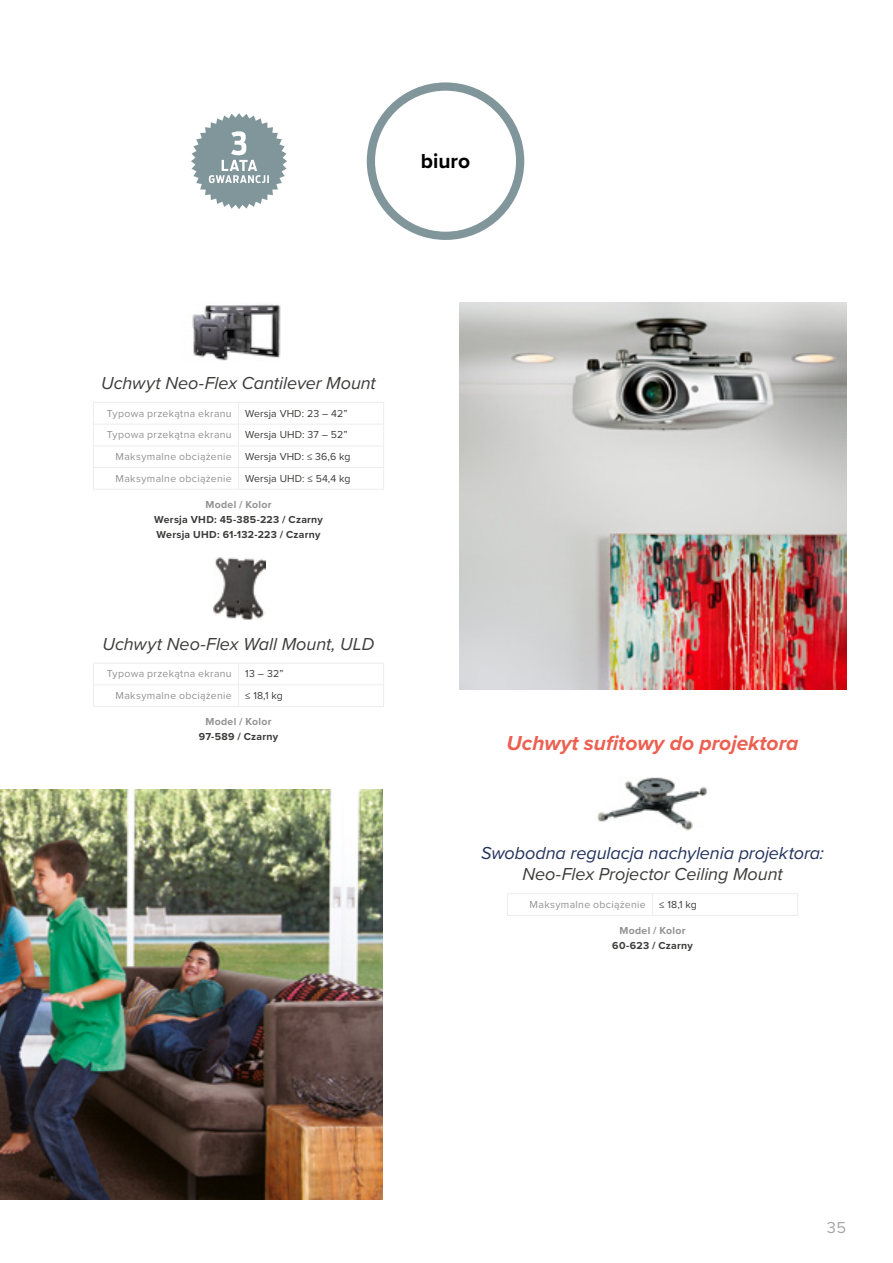
<style>
.page{position:relative;width:893px;height:1263px;background:#fff}
.page>*{position:absolute;margin:0;border:0;box-sizing:border-box;transform-origin:0 0}
.t1{font:italic 700 21px "Proxima Nova";color:#ec6052}
.t2{font:700 21px "Proxima Nova";color:#000}
.t3{font:italic 18px "Proxima Nova";letter-spacing:-.005em;color:#3c3c3b}
.t4{font:italic 18px "Proxima Nova";letter-spacing:-.005em;color:#22325c}
.t5{font:16.5px "Proxima Nova";color:#a8a8a7}
.t6{font:10.5px "Proxima Nova";letter-spacing:.03em;color:#929292}
.t7{font:10.5px "Proxima Nova";letter-spacing:.01em;color:#3c3c3b}
.t8{font:700 10.5px/15px "Proxima Nova";letter-spacing:.025em;color:#3c3c3b}
.t9{font:700 10.5px "Proxima Nova";letter-spacing:.025em;color:#929292}
</style>
<div class="page">
<img style="left:0;top:790px;width:382px;height:410px">
<img style="left:459px;top:303px;width:387px;height:386px">
<div style="left:367px;top:82px;width:157px;height:158px;border:8px solid #81969b;border-radius:50%"></div>
<hr style="left:93px;top:489px;width:145px;height:1px;background:#ededed">
<hr style="left:238px;top:489px;width:146px;height:1px;background:#ededed">
<hr style="left:93px;top:706px;width:145px;height:1px;background:#ededed">
<hr style="left:238px;top:706px;width:146px;height:1px;background:#ededed">
<svg style="left:93px;top:403px;width:1px;height:86px"></svg>
<svg style="left:383px;top:403px;width:1px;height:86px"></svg>
<svg style="left:93px;top:664px;width:1px;height:42px"></svg>
<svg style="left:383px;top:664px;width:1px;height:42px"></svg>
<hr style="left:93px;top:402px;width:145px;height:1px;background:#ededed">
<hr style="left:238px;top:402px;width:146px;height:1px;background:#ededed">
<hr style="left:93px;top:424px;width:145px;height:1px;background:#ededed">
<hr style="left:238px;top:424px;width:146px;height:1px;background:#ededed">
<hr style="left:93px;top:445px;width:145px;height:1px;background:#ededed">
<hr style="left:238px;top:445px;width:146px;height:1px;background:#ededed">
<hr style="left:93px;top:467px;width:145px;height:1px;background:#ededed">
<hr style="left:238px;top:467px;width:146px;height:1px;background:#ededed">
<svg style="left:238px;top:403px;width:1px;height:86px"></svg>
<hr style="left:93px;top:663px;width:145px;height:1px;background:#ededed">
<hr style="left:238px;top:663px;width:146px;height:1px;background:#ededed">
<hr style="left:93px;top:684px;width:145px;height:1px;background:#ededed">
<hr style="left:238px;top:684px;width:146px;height:1px;background:#ededed">
<svg style="left:238px;top:664px;width:1px;height:42px"></svg>
<img style="left:192px;top:304px;width:89px;height:57px">
<img style="left:213px;top:557px;width:52px;height:63px">
<hr style="left:507px;top:915px;width:145px;height:1px;background:#ededed">
<hr style="left:652px;top:915px;width:146px;height:1px;background:#ededed">
<hr style="left:507px;top:893px;width:145px;height:1px;background:#ededed">
<hr style="left:652px;top:893px;width:146px;height:1px;background:#ededed">
<svg style="left:507px;top:894px;width:291px;height:21px"></svg>
<img style="left:597px;top:777px;width:111px;height:54px">
<svg style="left:191px;top:113px;width:96px;height:96px"></svg>
<h1 class="t2" style="left:421px;top:145px;width:51px">biuro</h1>
<h2 class="t3" style="left:101px;top:369px;width:276px">Uchwyt Neo-Flex Cantilever Mount</h2>
<p class="t6" style="left:107px;top:405px;width:126px">Typowa przekątna ekranu</p>
<p class="t7" style="left:245px;top:405px;width:104px">Wersja VHD: 23 – 42”</p>
<p class="t6" style="left:107px;top:427px;width:126px">Typowa przekątna ekranu</p>
<p class="t7" style="left:245px;top:427px;width:104px">Wersja UHD: 37 – 52”</p>
<p class="t6" style="left:116px;top:449px;width:118px">Maksymalne obciążenie</p>
<p class="t7" style="left:245px;top:449px;width:107px">Wersja VHD: ≤ 36,6 kg</p>
<p class="t6" style="left:116px;top:470px;width:118px">Maksymalne obciążenie</p>
<p class="t7" style="left:245px;top:470px;width:107px">Wersja UHD: ≤ 54,4 kg</p>
<p class="t9" style="left:205px;top:497px;width:68px">Model / Kolor</p>
<p class="t8" style="left:154px;top:512px;width:170px">Wersja VHD: 45-385-223 / Czarny<br>Wersja UHD: 61-132-223 / Czarny</p>
<h2 class="t3" style="left:103px;top:630px;width:273px">Uchwyt Neo-Flex Wall Mount, ULD</h2>
<p class="t6" style="left:107px;top:666px;width:126px">Typowa przekątna ekranu</p>
<p class="t7" style="left:245px;top:666px;width:40px">13 – 32”</p>
<p class="t6" style="left:116px;top:688px;width:118px">Maksymalne obciążenie</p>
<p class="t7" style="left:245px;top:688px;width:39px">≤ 18,1 kg</p>
<p class="t9" style="left:205px;top:714px;width:68px">Model / Kolor</p>
<p class="t8" style="left:199px;top:729px;width:81px">97-589 / Czarny</p>
<h1 class="t1" style="left:507px;top:728px;width:293px">Uchwyt sufitowy do projektora</h1>
<h2 class="t4" style="left:481px;top:840px;width:344px">Swobodna regulacja nachylenia projektora:</h2>
<h2 class="t3" style="left:522px;top:861px;width:262px">Neo-Flex Projector Ceiling Mount</h2>
<p class="t6" style="left:530px;top:897px;width:118px">Maksymalne obciążenie</p>
<p class="t7" style="left:659px;top:897px;width:39px">≤ 18,1 kg</p>
<p class="t9" style="left:619px;top:923px;width:68px">Model / Kolor</p>
<p class="t8" style="left:612px;top:938px;width:82px">60-623 / Czarny</p>
<h3 class="t5" style="left:827px;top:1215px;width:21px">35</h3>
</div>
